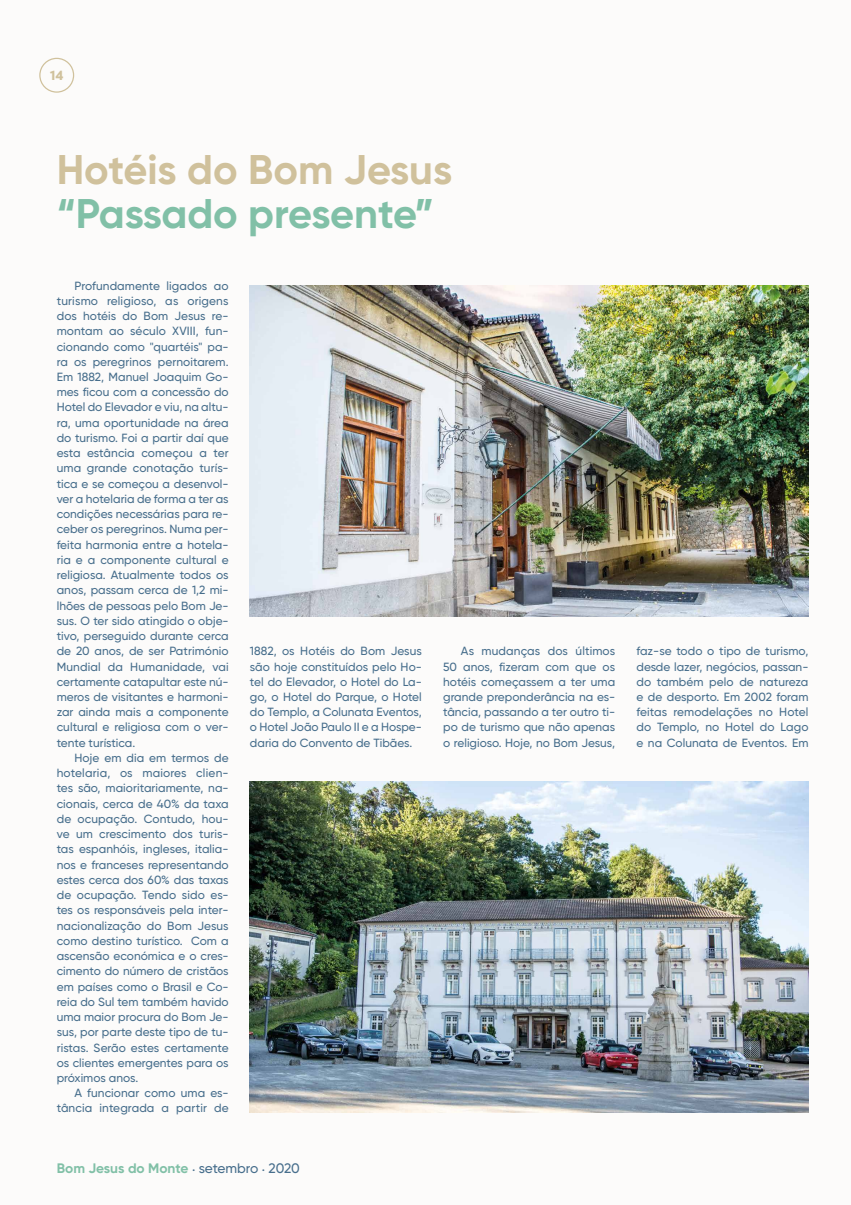
<style>
.page{position:relative;width:851px;height:1205px;background:#fff}
.page>*{position:absolute;margin:0;border:0;box-sizing:border-box;transform-origin:0 0}
.t1{font:700 41.38px "Gilroy";letter-spacing:-.01em;color:#81c0a7}
.t2{font:700 41.38px "Gilroy";letter-spacing:-.005em;color:#d0c19c}
.t3{font:700 13.75px "Gilroy";color:#81c0a7}
.t4{font:900 12.5px "Verlag";color:#d0c19c}
.t5{font:500 11.88px/15.2px "Gilroy";color:#476e8c;text-align:justify}
.s1{font-weight:500;color:#476e8c}
</style>
<div class="page">
<div style="left:0;top:0;width:850px;height:1205px;background:#fcfbfa"></div>
<img style="left:250px;top:285px;width:558px;height:331px">
<img style="left:250px;top:781px;width:558px;height:332px">
<div style="left:39px;top:58px;width:35px;height:35px;border:1px solid #d0c19c;border-radius:50%"></div>
<p class="t4" style="left:50px;top:65px;width:15px">14</p>
<h1 class="t2" style="left:57px;top:144px;width:397px">Hotéis do Bom Jesus</h1>
<h1 class="t1" style="left:57px;top:188px;width:378px">“Passado presente”</h1>
<p class="t5" style="left:57px;top:278px;width:173px;text-indent:18px">Profundamente ligados ao turismo religioso, as origens dos hotéis do Bom Jesus re&shy;montam ao século XVIII, fun&shy;cionando como "quartéis" pa&shy;ra os peregrinos pernoitarem.<br>Em 1882, Manuel Joaquim Go&shy;mes ficou com a concessão do Hotel do Elevador e viu, na altu&shy;ra, uma oportunidade na área do turismo. Foi a partir daí que esta estância começou a ter uma grande conotação turís&shy;tica e se começou a desenvol&shy;ver a hotelaria de forma a ter as condições necessárias para re&shy;ceber os peregrinos. Numa per&shy;feita harmonia entre a hotela&shy;ria e a componente cultural e religiosa. Atualmente todos os anos, passam cerca de 1,2 mi&shy;lhões de pessoas pelo Bom Je&shy;sus. O ter sido atingido o obje&shy;tivo, perseguido durante cerca de 20 anos, de ser Património Mundial da Humanidade, vai certamente catapultar este nú&shy;meros de visitantes e harmoni&shy;zar ainda mais a componente cultural e religiosa com o ver&shy;tente turística.</p>
<p class="t5" style="left:57px;top:750px;width:173px;text-indent:18px">Hoje em dia em termos de hotelaria, os maiores clien&shy;tes são, maioritariamente, na&shy;cionais, cerca de 40% da taxa de ocupação. Contudo, hou&shy;ve um crescimento dos turis&shy;tas espanhóis, ingleses, italia&shy;nos e franceses representando estes cerca dos 60% das taxas de ocupação. Tendo sido es&shy;tes os responsáveis pela inter&shy;nacionalização do Bom Jesus como destino turístico. Com a ascensão económica e o cres&shy;cimento do número de cristãos em países como o Brasil e Co&shy;reia do Sul tem também havido uma maior procura do Bom Je&shy;sus, por parte deste tipo de tu&shy;ristas. Serão estes certamente os clientes emergentes para os próximos anos.</p>
<p class="t5" style="left:57px;top:1085px;width:173px;text-align:right">A funcionar como uma es&shy;tância integrada a partir de</p>
<p class="t5" style="left:250px;top:643px;width:173px">1882, os Hotéis do Bom Jesus são hoje constituídos pelo Ho&shy;tel do Elevador, o Hotel do La&shy;go, o Hotel do Parque, o Hotel do Templo, a Colunata Eventos, o Hotel João Paulo II e a Hospe&shy;daria do Convento de Tibães.</p>
<p class="t5" style="left:443px;top:643px;width:173px;text-indent:18px">As mudanças dos últimos 50 anos, fizeram com que os hotéis começassem a ter uma grande preponderância na es&shy;tância, passando a ter outro ti&shy;po de turismo que não apenas o religioso. Hoje, no Bom Jesus,</p>
<p class="t5" style="left:636px;top:643px;width:173px">faz-se todo o tipo de turismo, desde lazer, negócios, passan&shy;do também pelo de natureza e de desporto. Em 2002 foram feitas remodelações no Hotel do Templo, no Hotel do Lago e na Colunata de Eventos. Em</p>
<p class="t3" style="left:57px;top:1160px;width:245px">Bom Jesus do Monte <span class="s1">· setembro · 2020</span></p>
</div>
